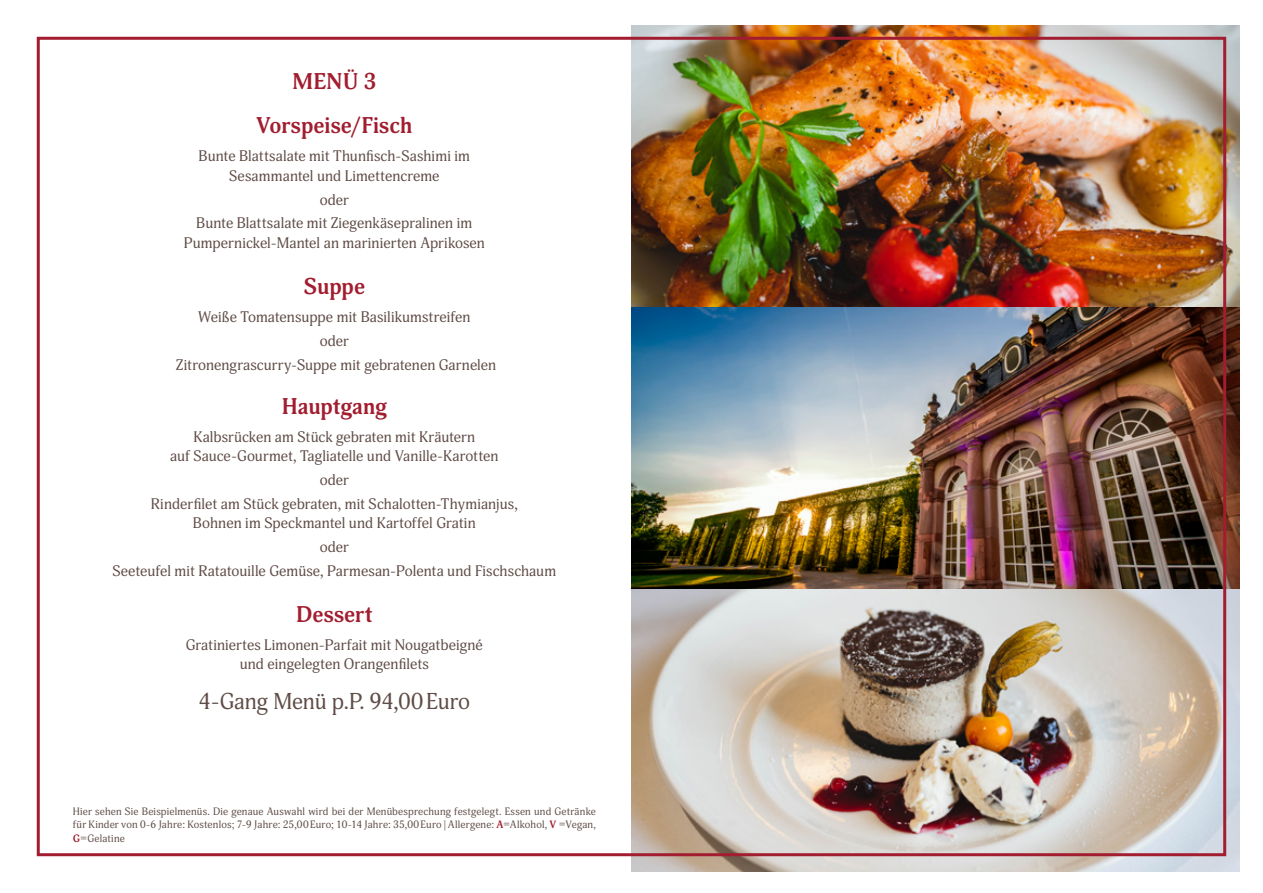
<style>
.page{position:relative;width:1263px;height:893px;background:#fff}
.page>*{position:absolute;margin:0;border:0;box-sizing:border-box;transform-origin:0 0}
.Ü2{font:700 22.5px "Adonis";color:#a11d2f}
.Menü{font:22.5px "Adonis";letter-spacing:-.005em;color:#5f4c46}
.Menü-2{font:15px/19.5px "Adonis";letter-spacing:.005em;color:#5f4c46;text-align:center}
.Menü-3{font:10.5px/13.5px "Adonis";letter-spacing:.015em;color:#5f4c46;text-align:justify}
.s1{font-weight:700;color:#a11d2f}
</style>
<div class="page">
<img style="left:631px;top:26px;width:608px;height:846px">
<p class="Ü2" style="left:292px;top:69px;width:86px">MENÜ 3</p>
<p class="Ü2" style="left:256px;top:113px;width:158px">Vorspeise/Fisch</p>
<p class="Menü-2" style="left:199px;top:147px;width:273px">Bunte Blattsalate mit Thunfisch-Sashimi im<br>Sesammantel und Limettencreme</p>
<p class="Menü-2" style="left:320px;top:190px;width:31px">oder</p>
<p class="Menü-2" style="left:184px;top:214px;width:303px">Bunte Blattsalate mit Ziegenkäsepralinen im<br>Pumpernickel-Mantel an marinierten Aprikosen</p>
<p class="Ü2" style="left:304px;top:273px;width:63px">Suppe</p>
<p class="Menü-2" style="left:198px;top:308px;width:274px">Weiße Tomatensuppe mit Basilikumstreifen</p>
<p class="Menü-2" style="left:320px;top:331px;width:31px">oder</p>
<p class="Menü-2" style="left:176px;top:355px;width:322px">Zitronengrascurry-Suppe mit gebratenen Garnelen</p>
<p class="Ü2" style="left:281px;top:393px;width:107px">Hauptgang</p>
<p class="Menü-2" style="left:170px;top:427px;width:330px">Kalbsrücken am Stück gebraten mit Kräutern<br>auf Sauce-Gourmet, Tagliatelle und Vanille-Karotten</p>
<p class="Menü-2" style="left:320px;top:470px;width:31px">oder</p>
<p class="Menü-2" style="left:151px;top:494px;width:368px">Rinderfilet am Stück gebraten, mit Schalotten-Thymianjus,<br>Bohnen im Speckmantel und Kartoffel Gratin</p>
<p class="Menü-2" style="left:320px;top:537px;width:31px">oder</p>
<p class="Menü-2" style="left:112px;top:561px;width:445px">Seeteufel mit Ratatouille Gemüse, Parmesan-Polenta und Fischschaum</p>
<p class="Ü2" style="left:296px;top:601px;width:78px">Dessert</p>
<p class="Menü-2" style="left:186px;top:635px;width:299px">Gratiniertes Limonen-Parfait mit Nougatbeigné und eingelegten Orangenfilets</p>
<p class="Menü" style="left:199px;top:688px;width:273px">4-Gang Menü p.P. 94,00Euro</p>
<p class="Menü-3" style="left:73px;top:804px;width:524px">Hier sehen Sie Beispielmenüs. Die genaue Auswahl wird bei der Menübesprechung festgelegt. Essen und Getränke für Kinder von 0-6 Jahre: Kostenlos; 7-9 Jahre: 25,00Euro; 10-14 Jahre: 35,00Euro | Allergene: <span class="s1">A</span>=Alkohol, <span class="s1">V</span> =Vegan, <span class="s1">G</span>=Gelatine</p>
</div>
